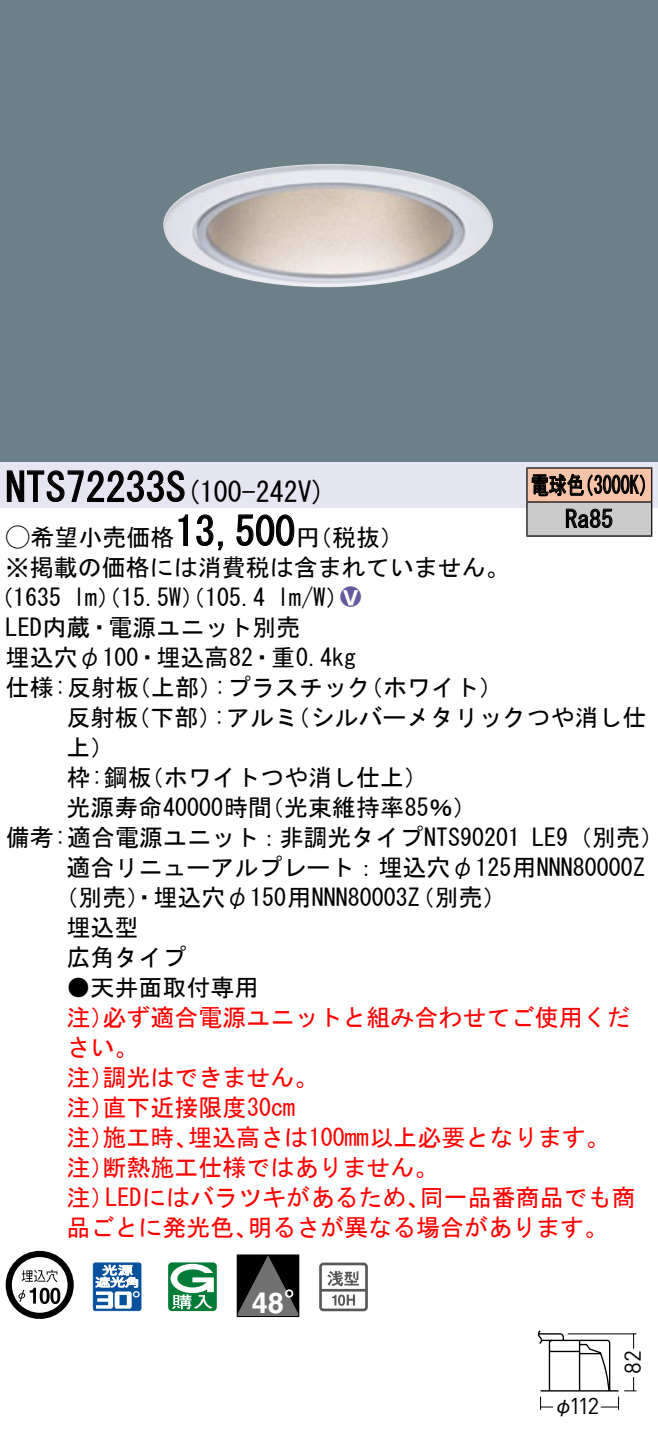
<style>
.page{position:relative;width:658px;height:1446px;background:#fff}
.page>*{position:absolute;margin:0;border:0;box-sizing:border-box;transform-origin:0 0}
.t1{font:40px "MS Gothic";color:#000}
.t2{font:700 28.8px "Helvetica LT Std";color:#fff}
.t3{font:28px "MS Gothic";color:#000}
.t4{font:24px/30px "MS Gothic";color:#000}
.t5{font:24px/30px "MS Gothic";color:#f00}
.t6{font:24px/34px "MS Gothic";color:#000;scale:.75 1}
.t7{font:24px "Ford Classification 1";color:#635aa0}
.t8{font:22.8px "DINOT";color:#000}
.t9{font:20px "Gothic BBB Pro Medium 90 pv RKSJ H";color:#000}
.s1{font-size:40px}
.s2{font-family:"Ford Classification 1"}
.s3{color:#fff}
</style>
<div class="page">
<div style="left:0;top:0;width:658px;height:462px;background:#6c8087"></div>
<img style="left:163px;top:164px;width:330px;height:123px">
<div style="left:0;top:462px;width:658px;height:45px;background:#e6e5f2"></div>
<svg style="left:6px;top:470px;width:179px;height:32px"></svg>
<svg style="left:178px;top:514px;width:10px;height:32px"></svg>
<svg style="left:196px;top:514px;width:27px;height:37px"></svg>
<svg style="left:236px;top:514px;width:59px;height:32px"></svg>
<svg style="left:6px;top:1251px;width:68px;height:68px"></svg>
<svg style="left:40px;top:1287px;width:10px;height:17px"></svg>
<svg style="left:50px;top:1287px;width:10px;height:17px"></svg>
<svg style="left:93px;top:1262px;width:48px;height:49px"></svg>
<svg style="left:168px;top:1262px;width:49px;height:49px"></svg>
<svg style="left:239px;top:1257px;width:58px;height:58px;background:#3f3e3e"></svg>
<svg style="left:285px;top:1289px;width:8px;height:8px"></svg>
<div style="left:237px;top:1255px;width:62px;height:62px;border:1px solid #000"></div>
<svg style="left:319px;top:1262px;width:49px;height:49px"></svg>
<div style="left:527px;top:468px;width:124px;height:34px;background:#f7c4a7"></div>
<div style="left:527px;top:502px;width:124px;height:34px;background:#cacaca"></div>
<hr style="left:526px;top:467px;width:126px;height:2px;background:#000">
<hr style="left:526px;top:468px;width:1px;height:33px;background:#000">
<hr style="left:651px;top:468px;width:1px;height:33px;background:#000">
<hr style="left:526px;top:501px;width:126px;height:2px;background:#000">
<hr style="left:526px;top:502px;width:1px;height:33px;background:#000">
<hr style="left:651px;top:502px;width:1px;height:33px;background:#000">
<hr style="left:526px;top:535px;width:126px;height:2px;background:#000">
<svg style="left:531px;top:473px;width:114px;height:24px"></svg>
<svg style="left:565px;top:508px;width:47px;height:20px"></svg>
<svg style="left:538px;top:1330px;width:99px;height:80px"></svg>
<h1 class="t1" style="left:6px;top:467px;width:162px">NTS72233</h1>
<p class="t3" style="left:166px;top:478px;width:161px">(<span class="s1">S</span> 100-242 (V</p>
<h1 class="t1" style="left:175px;top:511px;width:121px">13,500</h1>
<p class="t4" style="left:6px;top:522px;width:505px"><span class="s2">A</span>希望小売価格<br>※掲載の価格には消費税は含まれていません。</p>
<p class="t7" style="left:340px;top:585px;width:22px">2<span class="s3">8</span></p>
<p class="t4" style="left:296px;top:522px;width:109px">（円税抜(</p>
<p class="t4" style="left:277px;top:582px;width:73px">l m (W/</p>
<p class="t4" style="left:6px;top:582px;width:352px;text-indent:-16px">（1635<br>LED内蔵・電源ユニット別売<br>埋込穴φ100・埋込高82・重0.4kg</p>
<p class="t4" style="left:73px;top:582px;width:193px">lm）（15.5 ）（W 105.4</p>
<p class="t4" style="left:6px;top:672px;width:135px">仕様:反射板</p>
<p class="t4" style="left:127px;top:672px;width:97px">（上部）</p>
<p class="t4" style="left:214px;top:672px;width:158px">:プラスチック</p>
<p class="t4" style="left:359px;top:672px;width:145px">（ホワイト(</p>
<p class="t6" style="left:565px;top:468px;width:65px;text-indent:-34px">電球色<br>Ra85</p>
<p class="t6" style="left:575px;top:468px;width:109px">（3000 (K</p>
<p class="t4" style="left:66px;top:702px;width:73px">反射板上(</p>
<p class="t4" style="left:126px;top:702px;width:97px">（下部）</p>
<p class="t4" style="left:213px;top:702px;width:86px">:アルミ</p>
<p class="t4" style="left:286px;top:702px;width:361px">（シルバーメタリックつや消し仕</p>
<p class="t4" style="left:66px;top:762px;width:87px">枠:鋼板</p>
<p class="t4" style="left:140px;top:762px;width:289px">（ホワイトつや消し仕上(</p>
<p class="t4" style="left:66px;top:792px;width:207px">光源寿命40000時間</p>
<p class="t4" style="left:260px;top:792px;width:218px">（光束維持率85％(</p>
<p class="t4" style="left:6px;top:822px;width:516px">備考:適合電源ユニット：非調光タイプNTS90201</p>
<p class="t4" style="left:66px;top:852px;width:580px">適合リニューアルプレート：埋込穴φ125用NNN80000Z</p>
<p class="t4" style="left:54px;top:882px;width:454px">（別売）・埋込穴φ150用NNN80003（Z 別売(</p>
<p class="t4" style="left:66px;top:912px;width:73px">埋込型</p>
<p class="t4" style="left:66px;top:942px;width:121px">広角タイプ</p>
<p class="t4" style="left:66px;top:972px;width:193px">●天井面取付専用</p>
<p class="t5" style="left:102px;top:1002px;width:529px">必ず適合電源ユニットと組み合わせてご使用くだ</p>
<p class="t4" style="left:532px;top:822px;width:133px">LE （9 別売(</p>
<p class="t5" style="left:66px;top:1002px;width:49px">注）</p>
<p class="t5" style="left:66px;top:1032px;width:73px">さい。</p>
<p class="t5" style="left:102px;top:1062px;width:217px">調光はできません。</p>
<p class="t5" style="left:102px;top:1062px;width:194px;text-indent:-36px">注）<br>直下近接限度30cm</p>
<p class="t5" style="left:66px;top:1092px;width:49px">注）</p>
<p class="t5" style="left:188px;top:1122px;width:423px">埋込高さは100mm以上必要となります。</p>
<p class="t5" style="left:102px;top:1122px;width:97px">施工時、</p>
<p class="t5" style="left:102px;top:1122px;width:337px;text-indent:-36px">注）<br>断熱施工仕様ではありません。</p>
<p class="t5" style="left:66px;top:1152px;width:49px">注）</p>
<p class="t5" style="left:66px;top:1182px;width:49px">注）</p>
<p class="t5" style="left:105px;top:1182px;width:326px">LEDにはバラツキがあるため、</p>
<p class="t5" style="left:420px;top:1182px;width:217px">同一品番商品でも商</p>
<p class="t5" style="left:66px;top:1212px;width:193px">品ごとに発光色、</p>
<p class="t5" style="left:248px;top:1212px;width:362px">明るさが異なる場合があります。</p>
<p class="t2" style="left:252px;top:1285px;width:34px">48</p>
<p class="t8" style="left:569px;top:1390px;width:32px">112</p>
<p class="t9" style="left:553px;top:1389px;width:21px">φ</p>
<p class="t8" style="left:617px;top:1374px;width:25px;rotate:-90deg">82</p>
</div>
